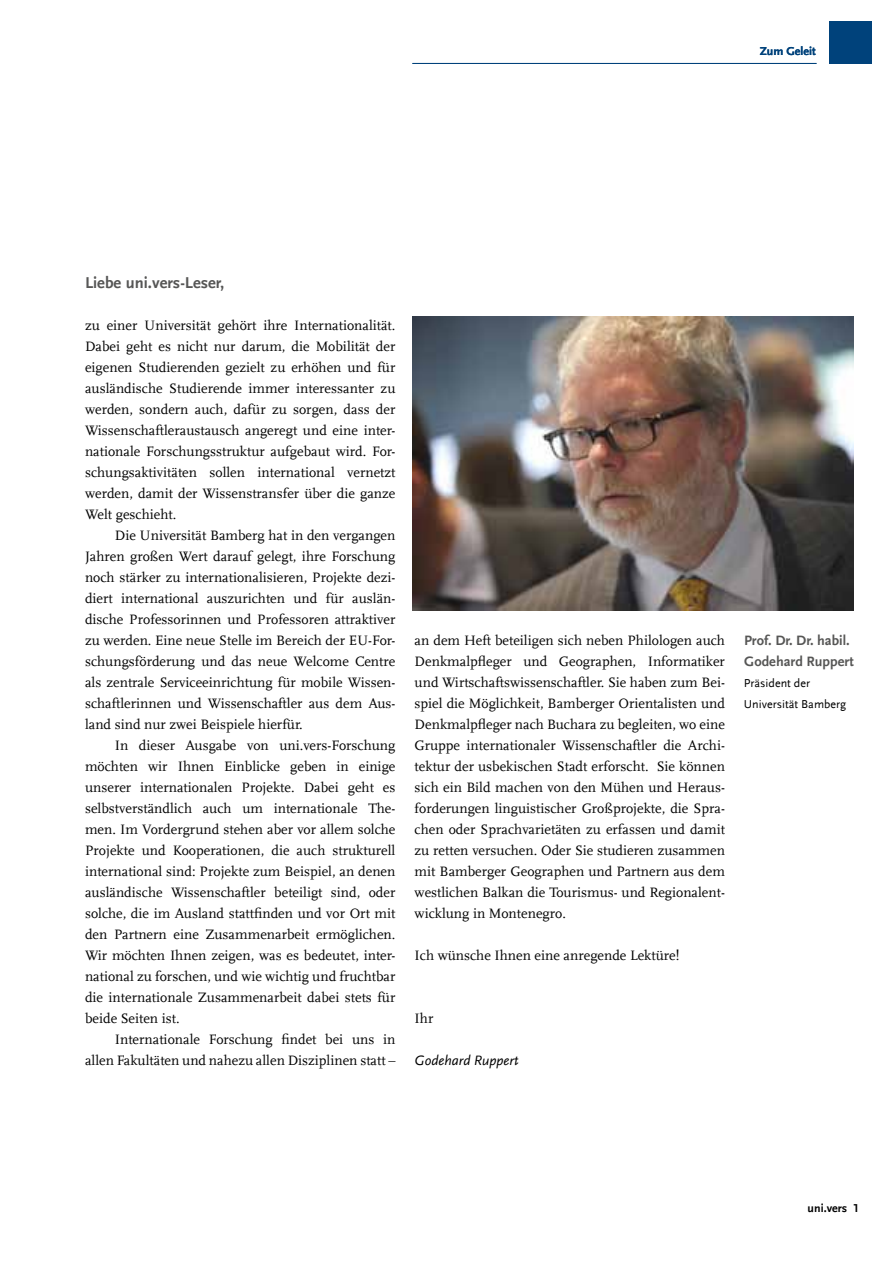
<style>
.page{position:relative;width:893px;height:1263px;background:#fff}
.page>*{position:absolute;margin:0;border:0;box-sizing:border-box;transform-origin:0 0}
.t1{font:700 16.5px "UB Scala Sans";color:#565655}
.t2{font:14.25px/21px "UB Scala";color:#000;text-align:justify}
.t3{font:700 14.25px/21px "UB Scala Sans";color:#565655}
.t4{font:italic 14.25px "UB Scala Sans";color:#000}
.t5{font:12px/21px "UB Scala Sans";color:#000}
.t6{font:700 12px "UB Scala Sans";color:#000}
.t7{font:700 12px "UB Scala Sans";color:#00427b}
</style>
<div class="page">
<div style="left:829px;top:21px;width:43px;height:43px;background:#00427b"></div>
<img style="left:412px;top:317px;width:441px;height:294px">
<hr style="left:412px;top:63px;width:404px;height:1px;background:#00427b">
<p class="t7" style="left:760px;top:44px;width:57px">Zum Geleit</p>
<p class="t1" style="left:85px;top:273px;width:141px">Liebe uni.vers-Leser,</p>
<p class="t2" style="left:85px;top:315px;width:312px">zu einer Universität gehört ihre Internationalität.<br>Dabei geht es nicht nur darum, die Mobilität der eigenen Studierenden gezielt zu erhöhen und für ausländische Studierende immer interessanter zu werden, sondern auch, dafür zu sorgen, dass der Wissenschaftleraustausch angeregt und eine inter&shy;nationale Forschungsstruktur aufgebaut wird. For&shy;schungsaktivitäten sollen international vernetzt werden, damit der Wissenstransfer über die ganze Welt geschieht.</p>
<p class="t2" style="left:85px;top:525px;width:312px;text-indent:30px">Die Universität Bamberg hat in den vergangen Jahren großen Wert darauf gelegt, ihre Forschung noch stärker zu internationalisieren, Projekte dezi&shy;diert international auszurichten und für auslän&shy;dische Professorinnen und Professoren attraktiver zu werden. Eine neue Stelle im Bereich der EU-For&shy;schungsförderung und das neue Welcome Centre als zentrale Serviceeinrichtung für mobile Wissen&shy;schaftlerinnen und Wissenschaftler aus dem Aus&shy;land sind nur zwei Beispiele hierfür.</p>
<p class="t2" style="left:85px;top:735px;width:312px;text-indent:30px">In dieser Ausgabe von uni.vers-Forschung möchten wir Ihnen Einblicke geben in einige unserer internationalen Projekte. Dabei geht es selbstverständlich auch um internationale The&shy;men. Im Vordergrund stehen aber vor allem solche Projekte und Kooperationen, die auch strukturell international sind: Projekte zum Beispiel, an denen ausländische Wissenschaftler beteiligt sind, oder solche, die im Ausland stattfinden und vor Ort mit den Partnern eine Zusammenarbeit ermöglichen.<br>Wir möchten Ihnen zeigen, was es bedeutet, inter&shy;national zu forschen, und wie wichtig und fruchtbar die internationale Zusammenarbeit dabei stets für beide Seiten ist.</p>
<p class="t2" style="left:85px;top:1029px;width:312px;text-align:right">Internationale Forschung findet bei uns in allen Fakultäten und nahezu allen Disziplinen statt –</p>
<p class="t2" style="left:415px;top:630px;width:312px">an dem Heft beteiligen sich neben Philologen auch Denkmalpfleger und Geographen, Informatiker und Wirtschaftswissenschaftler. Sie haben zum Bei&shy;spiel die Möglichkeit, Bamberger Orientalisten und Denkmalpfleger nach Buchara zu begleiten, wo eine Gruppe internationaler Wissenschaftler die Archi&shy;tektur der usbekischen Stadt erforscht. Sie können sich ein Bild machen von den Mühen und Heraus&shy;forderungen linguistischer Großprojekte, die Spra&shy;chen oder Sprachvarietäten zu erfassen und damit zu retten versuchen. Oder Sie studieren zusammen mit Bamberger Geographen und Partnern aus dem westlichen Balkan die Tourismus- und Regionalent&shy;wicklung in Montenegro.</p>
<p class="t2" style="left:415px;top:945px;width:266px">Ich wünsche Ihnen eine anregende Lektüre!</p>
<p class="t2" style="left:415px;top:1008px;width:20px">Ihr</p>
<p class="t4" style="left:415px;top:1052px;width:105px">Godehard Ruppert</p>
<p class="t3" style="left:744px;top:630px;width:111px">Prof. Dr. Dr. habil.<br>Godehard Ruppert</p>
<p class="t5" style="left:744px;top:672px;width:104px">Präsident der<br>Universität Bamberg</p>
<p class="t6" style="left:808px;top:1201px;width:53px">uni.vers 1</p>
</div>
